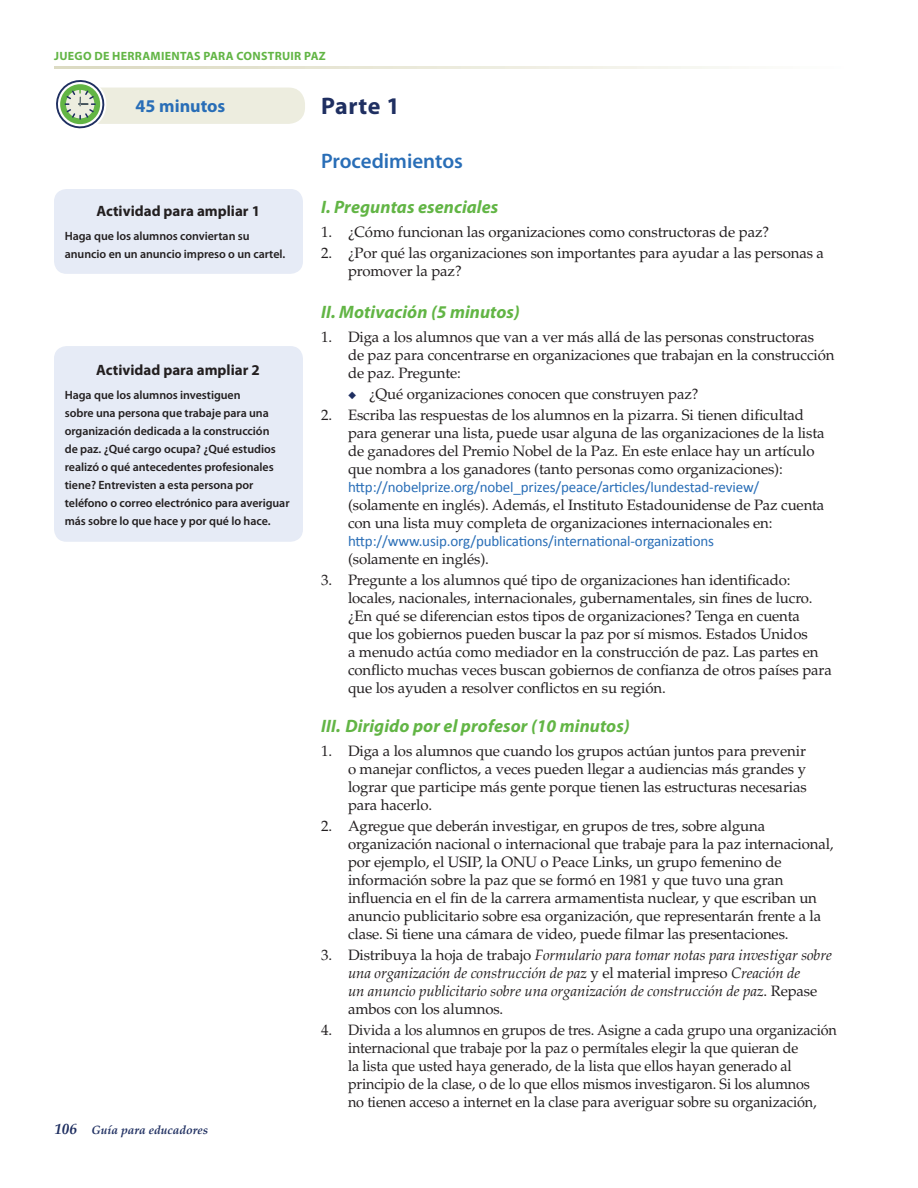
<style>
.page{position:relative;width:918px;height:1188px;background:#fff}
.page>*{position:absolute;margin:0;border:0;box-sizing:border-box;transform-origin:0 0}
.t1{font:700 24px "Myriad Pro";letter-spacing:.025em;color:#1f2f61}
.t2{font:600 21px "Myriad Pro";color:#296eb7}
.t3{font:italic 700 18px "Myriad Pro";letter-spacing:.005em;color:#62b545}
.t4{font:700 18px "Myriad Pro";color:#296eb7}
.t5{font:15px/18px "Palatino LT Std";letter-spacing:-.01em;color:#231f20}
.t6{font:italic 15px/18px "Palatino Linotype";letter-spacing:-.01em;color:#231f20}
.t7{font:15px "Calibri";letter-spacing:-.01em;color:#296eb7}
.t8{font:700 15px "Myriad Pro";color:#231f20}
.t9{font:600 12px/18px "Myriad Pro";letter-spacing:-.005em;color:#231f20}
.t10{font:700 12px "Myriad Pro";letter-spacing:.025em;color:#62b545}
.t11{font:italic 700 12px "Palatino Linotype";color:#1f2f61}
.s1{color:#1f2f61}
.s2{font-family:"Palatino LT Std";font-style:normal}
.s3{font-size:15px}
</style>
<div class="page">
<svg style="left:54px;top:66px;width:678px;height:3px;background:#e9e8d9"></svg>
<div style="left:56px;top:88px;width:249px;height:36px;background:#ededdf;border-radius:16px"></div>
<svg style="left:56px;top:80px;width:51px;height:49px"></svg>
<div style="left:54px;top:189px;width:249px;height:85px;background:#e6ebf6;border-radius:13px"></div>
<div style="left:54px;top:346px;width:249px;height:196px;background:#e6ebf6;border-radius:13px"></div>
<p class="t10" style="left:54px;top:48px;width:273px">JUEGO DE HERRAMIENTAS PARA CONSTRUIR PAZ</p>
<h1 class="t1" style="left:321px;top:90px;width:80px">Parte 1</h1>
<h2 class="t2" style="left:321px;top:148px;width:144px">Procedimientos</h2>
<p class="t3" style="left:321px;top:195px;width:179px">I. Preguntas esenciales</p>
<p class="t5" style="left:321px;top:223px;width:450px">1. ¿Cómo funcionan las organizaciones como constructoras de paz?</p>
<p class="t5" style="left:348px;top:244px;width:478px;text-indent:-27px">2. ¿Por qué las organizaciones son importantes para ayudar a las personas a promover la paz?</p>
<p class="t3" style="left:321px;top:300px;width:200px">II. Motivación (5 minutos)</p>
<p class="t5" style="left:348px;top:328px;width:488px;text-indent:-27px">1. Diga a los alumnos que van a ver más allá de las personas constructoras<br>de paz para concentrarse en organizaciones que trabajan en la construcción de paz. Pregunte:</p>
<p class="t5" style="left:348px;top:385px;width:352px"><span class="s1">◆</span> ¿Qué organizaciones conocen que construyen paz?</p>
<p class="t5" style="left:348px;top:406px;width:478px;text-indent:-27px">2. Escriba las respuestas de los alumnos en la pizarra. Si tienen dificultad para generar una lista, puede usar alguna de las organizaciones de la lista de ganadores del Premio Nobel de la Paz. En este enlace hay un artículo que nombra a los ganadores (tanto personas como organizaciones):</p>
<p class="t7" style="left:348px;top:478px;width:413px">http://nobelprize.org/nobel_prizes/peace/articles/lundestad-review/</p>
<p class="t5" style="left:348px;top:496px;width:478px">(solamente en inglés). Además, el Instituto Estadounidense de Paz cuenta con una lista muy completa de organizaciones internacionales en:</p>
<p class="t7" style="left:348px;top:532px;width:368px">http://www.usip.org/publications/international-organizations</p>
<p class="t5" style="left:348px;top:550px;width:142px">(solamente en inglés).</p>
<p class="t5" style="left:348px;top:571px;width:485px;text-indent:-27px">3. Pregunte a los alumnos qué tipo de organizaciones han identificado: locales, nacionales, internacionales, gubernamentales, sin fines de lucro. ¿En qué se diferencian estos tipos de organizaciones? Tenga en cuenta<br>que los gobiernos pueden buscar la paz por sí mismos. Estados Unidos<br>a menudo actúa como mediador en la construcción de paz. Las partes en conflicto muchas veces buscan gobiernos de confianza de otros países para que los ayuden a resolver conflictos en su región.</p>
<p class="t3" style="left:321px;top:714px;width:310px">III. Dirigido por el profesor (10 minutos)</p>
<p class="t5" style="left:348px;top:742px;width:460px;text-align:justify;text-indent:-27px">1. Diga a los alumnos que cuando los grupos actúan juntos para prevenir o manejar conflictos, a veces pueden llegar a audiencias más grandes y lograr que participe más gente porque tienen las estructuras necesarias para hacerlo.</p>
<p class="t5" style="left:348px;top:817px;width:487px;text-indent:-27px">2. Agregue que deberán investigar, en grupos de tres, sobre alguna organización nacional o internacional que trabaje para la paz internacional, por ejemplo, el USIP, la ONU o Peace Links, un grupo femenino de información sobre la paz que se formó en 1981 y que tuvo una gran influencia en el fin de la carrera armamentista nuclear, y que escriban un anuncio publicitario sobre esa organización, que representarán frente a la clase. Si tiene una cámara de video, puede filmar las presentaciones.</p>
<p class="t6" style="left:348px;top:945px;width:485px;text-indent:-27px"><span class="s2">3. Distribuya la hoja de trabajo</span> Formulario para tomar notas para investigar sobre una organización de construcción de paz <span class="s2">y el material impreso</span> Creación de<br>un anuncio publicitario sobre una organización de construcción de paz<span class="s2">. Repase</span></p>
<p class="t5" style="left:348px;top:1000px;width:157px">ambos con los alumnos.</p>
<p class="t5" style="left:348px;top:1021px;width:490px;text-indent:-27px">4. Divida a los alumnos en grupos de tres. Asigne a cada grupo una organización internacional que trabaje por la paz o permítales elegir la que quieran de<br>la lista que usted haya generado, de la lista que ellos hayan generado al principio de la clase, o de lo que ellos mismos investigaron. Si los alumnos<br>no tienen acceso a internet en la clase para averiguar sobre su organización,</p>
<p class="t4" style="left:136px;top:94px;width:91px">45 minutos</p>
<p class="t8" style="left:97px;top:201px;width:165px">Actividad para ampliar 1</p>
<p class="t9" style="left:65px;top:227px;width:222px">Haga que los alumnos conviertan su anuncio en un anuncio impreso o un cartel.</p>
<p class="t8" style="left:96px;top:360px;width:165px">Actividad para ampliar 2</p>
<p class="t9" style="left:65px;top:386px;width:226px">Haga que los alumnos investiguen<br>sobre una persona que trabaje para una organización dedicada a la construcción<br>de paz. ¿Qué cargo ocupa? ¿Qué estudios realizó o qué antecedentes profesionales tiene? Entrevisten a esta persona por teléfono o correo electrónico para averiguar más sobre lo que hace y por qué lo hace.</p>
<p class="t11" style="left:54px;top:1121px;width:155px"><span class="s3">106</span> Guía para educadores</p>
</div>
